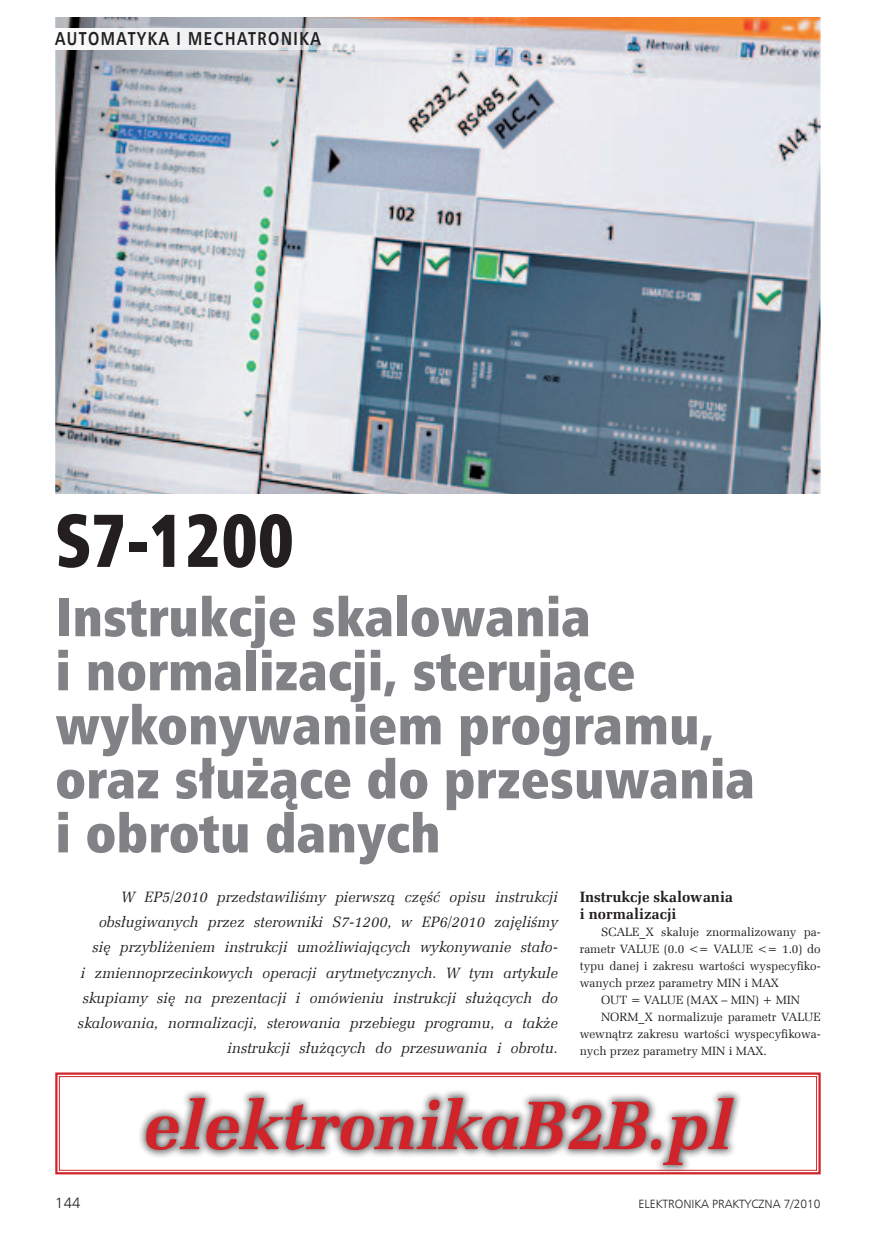
<style>
.page{position:relative;width:893px;height:1234px;background:#fff}
.page>*{position:absolute;margin:0;border:0;box-sizing:border-box;transform-origin:0 0}
.t1{font:75px "Humnst 777 X Blk Cn EU";color:#231f20;scale:.9 1}
.t2{font:italic 700 69px "Zapf Ellipt EU";color:#d1232a}
.t3{font:54px/54px "Humnst 777 X Blk Cn EU";color:#808285}
.t4{font:700 18.75px "Humnst 777 EU";letter-spacing:.1em;color:#231f20;scale:.8 1}
.t5{font:italic 15px/25.2px "Zapf Ellipt EU";letter-spacing:.005em;color:#231f20;text-align:right}
.t6{font:700 15px/17px "Zapf Ellipt EU";color:#231f20}
.t7{font:15px "Humnst 777 Lt EU";color:#231f20}
.t8{font:12px "Zapf Ellipt EU";color:#231f20}
.t9{font:12px "Humnst 777 Lt EU";color:#231f20}
</style>
<div class="page">
<img style="left:55px;top:17px;width:766px;height:476px">
<svg style="left:55px;top:28px;width:498px;height:21px"></svg>
<svg style="left:55px;top:1072px;width:766px;height:103px"></svg>
<div style="left:59px;top:1075px;width:758px;height:95px;border:1px solid #d1232a"></div>
<div style="left:136px;top:1086px;width:605px;height:86px;background:#231f20;opacity:.75"></div>
<p class="t4" style="left:55px;top:26px;width:331px">AUTOMATYKA I MECHATRONIKA</p>
<h1 class="t1" style="left:55px;top:492px;width:267px">S7-1200</h1>
<h3 class="t3" style="left:55px;top:590px;width:701px">Instrukcje skalowania<br>i normalizacji, sterujące wykonywaniem programu, oraz służące do przesuwania i obrotu danych</h3>
<p class="t5" style="left:78px;top:884px;width:482px">W EP5/2010 przedstawiliśmy pierwszą część opisu instrukcji obsługiwanych przez sterowniki S7-1200, w EP6/2010 zajęliśmy się przybliżeniem instrukcji umożliwiających wykonywanie stało-<br>i zmiennoprzecinkowych operacji arytmetycznych. W tym artykule skupiamy się na prezentacji i omówieniu instrukcji służących do skalowania, normalizacji, sterowania przebiegu programu, a także instrukcji służących do przesuwania i obrotu.</p>
<p class="t6" style="left:580px;top:888px;width:155px">Instrukcje skalowania i normalizacji</p>
<p class="t8" style="left:601px;top:924px;width:221px">SCALE_X skaluje znormalizowany pa-</p>
<p class="t8" style="left:580px;top:941px;width:242px">rametr VALUE (0.0 &lt;= VALUE &lt;= 1.0) do</p>
<p class="t8" style="left:580px;top:958px;width:242px">typu danej i zakresu wartości wyspecyfiko-</p>
<p class="t8" style="left:580px;top:975px;width:201px">wanych przez parametry MIN i MAX</p>
<p class="t8" style="left:601px;top:992px;width:201px">OUT = VALUE (MAX – MIN) + MIN</p>
<p class="t8" style="left:601px;top:1009px;width:221px">NORM_X normalizuje parametr VALUE</p>
<p class="t8" style="left:580px;top:1026px;width:242px">wewnątrz zakresu wartości wyspecyfikowa-</p>
<p class="t8" style="left:580px;top:1043px;width:189px">nych przez parametry MIN i MAX.</p>
<h2 class="t2" style="left:144px;top:1082px;width:590px">elektronikaB2B.pl</h2>
<p class="t7" style="left:55px;top:1193px;width:27px">144</p>
<p class="t9" style="left:638px;top:1196px;width:184px">ELEKTRONIKA PRAKTYCZNA 7/2010</p>
</div>
